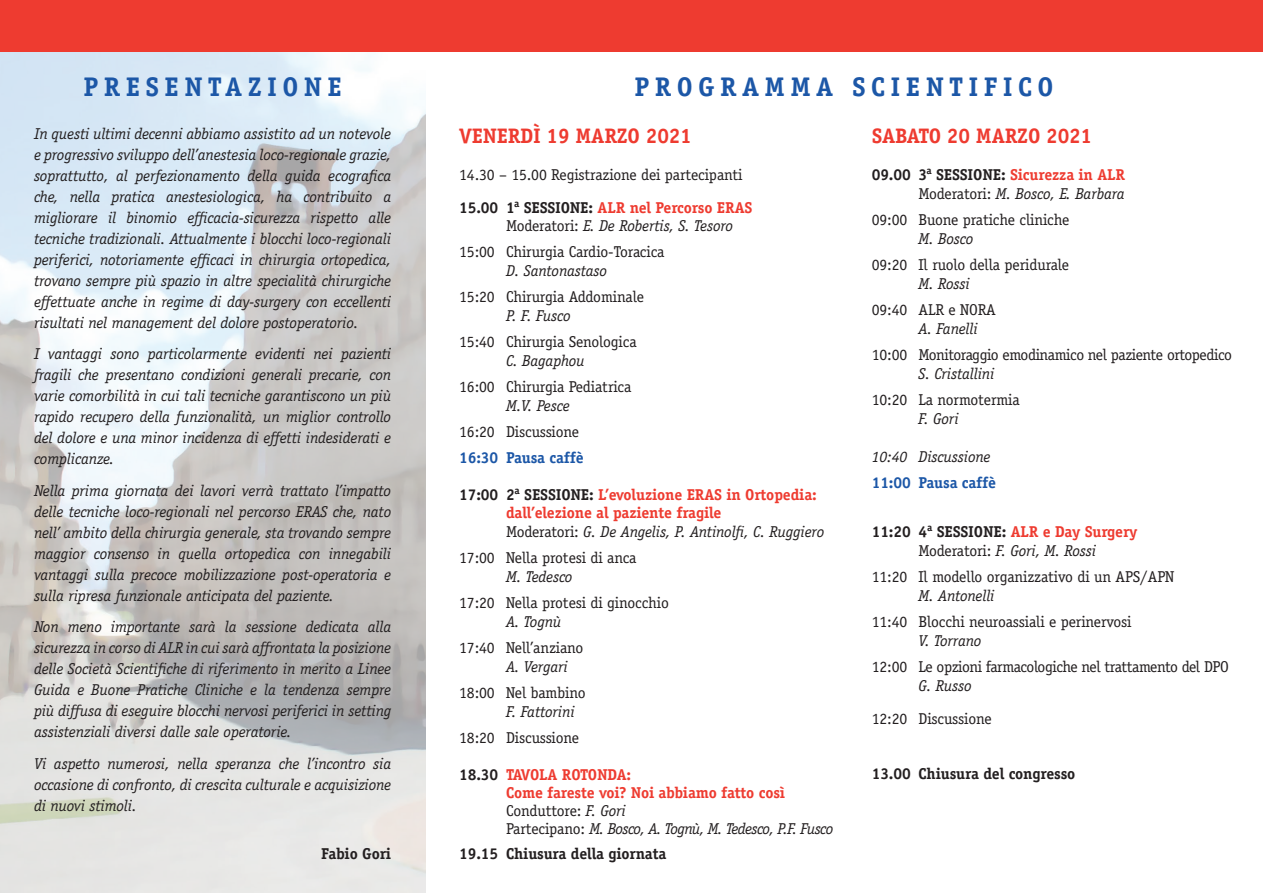
<style>
.page{position:relative;width:1263px;height:893px;background:#fff}
.page>*{position:absolute;margin:0;border:0;box-sizing:border-box;transform-origin:0 0}
.t1{font:700 27px "Officina Serif Std";letter-spacing:.2em;color:#1c57a7}
.t2{font:700 21px "Officina Serif Std";letter-spacing:-.01em;color:#ee3b30}
.t3{font:italic 15.75px/21px "Officina Serif Std";letter-spacing:-.01em;color:#231f20;text-align:justify}
.t4{font:15.75px "Officina Serif Std";letter-spacing:-.01em;color:#231f20}
.t5{font:700 15.75px/18px "Officina Serif Std";letter-spacing:-.01em;color:#ee3b30}
.t6{font:700 15.75px "Officina Serif Std";letter-spacing:-.01em;color:#231f20}
.t7{font:15.75px "Officina Serif Std";letter-spacing:-.03em;color:#231f20}
.t8{font:italic 15.75px "Officina Serif Std";letter-spacing:-.04em;color:#231f20}
.t9{font:700 15.75px "Officina Serif Std";letter-spacing:-.01em;color:#1c57a7}
.s1{color:#231f20}
.s2{font-style:normal}
.s3{font-style:italic}
.s4{color:#ee3b30}
</style>
<div class="page">
<img style="left:0;top:51px;width:425px;height:842px">
<div style="left:0;top:0;width:1263px;height:51px;background:#ee3b30"></div>
<p class="t1" style="left:83px;top:70px;width:260px">PRESENTAZIONE</p>
<p class="t1" style="left:634px;top:70px;width:421px">PROGRAMMA SCIENTIFICO</p>
<p class="t2" style="left:459px;top:122px;width:234px">VENERDÌ 19 MARZO 2021</p>
<p class="t4" style="left:459px;top:166px;width:285px">14.30 – 15.00 Registrazione dei partecipanti</p>
<p class="t5" style="left:459px;top:198px;width:295px"><span class="s1">15.00 1</span><sup>a</sup> <span class="s1">SESSIONE:</span> ALR nel Percorso ERAS</p>
<p class="t3" style="left:506px;top:215px;width:229px"><span class="s2">Moderatori:</span> E. De Robertis, S. Tesoro</p>
<p class="t4" style="left:459px;top:242px;width:207px">15:00 Chirurgia Cardio-Toracica</p>
<p class="t3" style="left:506px;top:260px;width:103px">D. Santonastaso</p>
<p class="t4" style="left:459px;top:287px;width:186px">15:20 Chirurgia Addominale</p>
<p class="t3" style="left:506px;top:305px;width:66px">P. F. Fusco</p>
<p class="t4" style="left:459px;top:332px;width:179px">15:40 Chirurgia Senologica</p>
<p class="t3" style="left:506px;top:350px;width:80px">C. Bagaphou</p>
<p class="t4" style="left:459px;top:377px;width:174px">16:00 Chirurgia Pediatrica</p>
<p class="t3" style="left:506px;top:395px;width:65px">M.V. Pesce</p>
<p class="t4" style="left:459px;top:422px;width:121px">16:20 Discussione</p>
<p class="t9" style="left:459px;top:448px;width:126px">16:30 Pausa caffè</p>
<p class="t5" style="left:506px;top:485px;width:312px;text-indent:-47px"><span class="s1">17:00 2</span><sup>a</sup> <span class="s1">SESSIONE:</span> L’evoluzione ERAS in Ortopedia: dall’elezione al paziente fragile</p>
<p class="t3" style="left:506px;top:521px;width:320px"><span class="s2">Moderatori:</span> G. De Angelis, P. Antinolfi, C. Ruggiero</p>
<p class="t4" style="left:459px;top:548px;width:179px">17:00 Nella protesi di anca</p>
<p class="t3" style="left:506px;top:566px;width:68px">M. Tedesco</p>
<p class="t4" style="left:459px;top:593px;width:211px">17:20 Nella protesi di ginocchio</p>
<p class="t3" style="left:506px;top:611px;width:57px">A. Tognù</p>
<p class="t4" style="left:459px;top:638px;width:126px">17:40 Nell’anziano</p>
<p class="t3" style="left:506px;top:656px;width:63px">A. Vergari</p>
<p class="t4" style="left:459px;top:683px;width:128px">18:00 Nel bambino</p>
<p class="t3" style="left:506px;top:701px;width:70px">F. Fattorini</p>
<p class="t4" style="left:459px;top:728px;width:121px">18:20 Discussione</p>
<p class="t5" style="left:459px;top:765px;width:173px"><span class="s1">18.30</span> TAVOLA ROTONDA:</p>
<p class="t5" style="left:506px;top:783px;width:281px">Come fareste voi? Noi abbiamo fatto così</p>
<p class="t4" style="left:506px;top:801px;width:121px">Conduttore: <span class="s3">F. Gori</span></p>
<p class="t8" style="left:506px;top:819px;width:329px"><span class="s2">Partecipano:</span> M. Bosco, A. Tognù, M. Tedesco, P.F. Fusco</p>
<p class="t6" style="left:459px;top:844px;width:208px">19.15 Chiusura della giornata</p>
<p class="t3" style="left:34px;top:123px;width:359px">In questi ultimi decenni abbiamo assistito ad un notevole e progressivo sviluppo dell’anestesia loco-regionale grazie, soprattutto, al perfezionamento della guida ecografica che, nella pratica anestesiologica, ha contribuito a migliorare il binomio efficacia-sicurezza rispetto alle tecniche tradizionali. Attualmente i blocchi loco-regionali periferici, notoriamente efficaci in chirurgia ortopedica, trovano sempre più spazio in altre specialità chirurgiche effettuate anche in regime di day-surgery con eccellenti risultati nel management del dolore postoperatorio.</p>
<p class="t3" style="left:34px;top:344px;width:359px">I vantaggi sono particolarmente evidenti nei pazienti fragili che presentano condizioni generali precarie, con varie comorbilità in cui tali tecniche garantiscono un più rapido recupero della funzionalità, un miglior controllo del dolore e una minor incidenza di effetti indesiderati e complicanze.</p>
<p class="t3" style="left:34px;top:480px;width:359px">Nella prima giornata dei lavori verrà trattato l’impatto delle tecniche loco-regionali nel percorso ERAS che, nato nell’ ambito della chirurgia generale, sta trovando sempre maggior consenso in quella ortopedica con innegabili vantaggi sulla precoce mobilizzazione post-operatoria e sulla ripresa funzionale anticipata del paziente.</p>
<p class="t3" style="left:34px;top:617px;width:359px">Non meno importante sarà la sessione dedicata alla sicurezza in corso di ALR in cui sarà affrontata la posizione delle Società Scientifiche di riferimento in merito a Linee Guida e Buone Pratiche Cliniche e la tendenza sempre più diffusa di eseguire blocchi nervosi periferici in setting assistenziali diversi dalle sale operatorie.</p>
<p class="t3" style="left:34px;top:753px;width:359px">Vi aspetto numerosi, nella speranza che l’incontro sia occasione di confronto, di crescita culturale e acquisizione di nuovi stimoli.</p>
<p class="t6" style="left:321px;top:844px;width:72px">Fabio Gori</p>
<p class="t2" style="left:872px;top:122px;width:222px">SABATO 20 MARZO 2021</p>
<p class="t6" style="left:872px;top:165px;width:255px">09.00 3<sup>a</sup> SESSIONE: <span class="s4">Sicurezza in ALR</span></p>
<p class="t3" style="left:918px;top:184px;width:208px"><span class="s2">Moderatori:</span> M. Bosco, E. Barbara</p>
<p class="t4" style="left:872px;top:211px;width:199px">09:00 Buone pratiche cliniche</p>
<p class="t3" style="left:918px;top:229px;width:56px">M. Bosco</p>
<p class="t4" style="left:872px;top:256px;width:199px">09:20 Il ruolo della peridurale</p>
<p class="t3" style="left:918px;top:274px;width:53px">M. Rossi</p>
<p class="t4" style="left:872px;top:301px;width:126px">09:40 ALR e NORA</p>
<p class="t3" style="left:918px;top:319px;width:61px">A. Fanelli</p>
<p class="t7" style="left:872px;top:346px;width:362px">10:00 Monitoraggio emodinamico nel paziente ortopedico</p>
<p class="t3" style="left:918px;top:364px;width:78px">S. Cristallini</p>
<p class="t4" style="left:872px;top:391px;width:149px">10:20 La normotermia</p>
<p class="t3" style="left:918px;top:409px;width:42px">F. Gori</p>
<p class="t3" style="left:872px;top:446px;width:120px">10:40 Discussione</p>
<p class="t9" style="left:872px;top:473px;width:126px">11:00 Pausa caffè</p>
<p class="t6" style="left:872px;top:522px;width:267px">11:20 4<sup>a</sup> SESSIONE: <span class="s4">ALR e Day Surgery</span></p>
<p class="t3" style="left:918px;top:540px;width:179px"><span class="s2">Moderatori:</span> F. Gori, M. Rossi</p>
<p class="t4" style="left:872px;top:568px;width:304px">11:20 Il modello organizzativo di un APS/APN</p>
<p class="t3" style="left:918px;top:585px;width:78px">M. Antonelli</p>
<p class="t4" style="left:872px;top:613px;width:261px">11:40 Blocchi neuroassiali e perinervosi</p>
<p class="t3" style="left:918px;top:630px;width:64px">V. Torrano</p>
<p class="t7" style="left:872px;top:658px;width:358px">12:00 Le opzioni farmacologiche nel trattamento del DPO</p>
<p class="t3" style="left:918px;top:675px;width:55px">G. Russo</p>
<p class="t4" style="left:872px;top:710px;width:121px">12:20 Discussione</p>
<p class="t6" style="left:872px;top:764px;width:205px">13.00 Chiusura del congresso</p>
</div>
